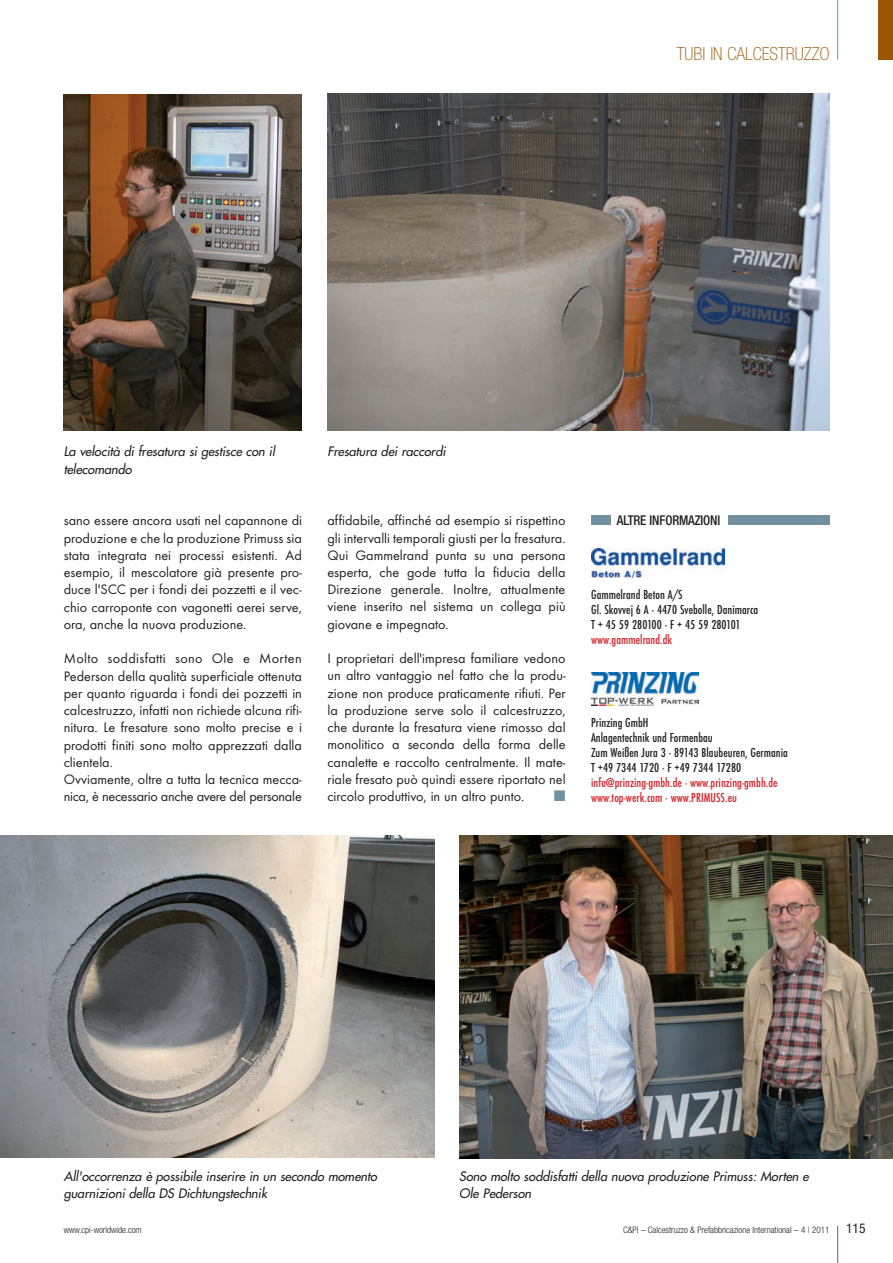
<style>
.page{position:relative;width:893px;height:1263px;background:#fff}
.page>*{position:absolute;margin:0;border:0;box-sizing:border-box;transform-origin:0 0}
.t1{font:100 condensed 18px "Helvetica Neue";color:#9c5506}
.t2{font:14.25px/17.2px "Futura T";color:#231f20;text-align:justify}
.t3{font:14.25px "European Pi Three";color:#73909f}
.t4{font:500 condensed 13.5px/15px "Futura T";letter-spacing:.005em;color:#231f20}
.t5{font:500 condensed 13.5px/15px "Futura T";letter-spacing:.005em;color:#d1232a}
.t6{font:500 condensed 13.5px "Helvetica Neue";letter-spacing:-.01em;color:#231f20;scale:.95 1}
.t7{font:italic 12.75px/17.2px "Futura";letter-spacing:-.005em;color:#231f20}
.t8{font:300 condensed 9px "Helvetica Neue";color:#231f20}
.s1{font-weight:400;font-size:13.5px}
</style>
<div class="page">
<hr style="left:837px;top:1226px;width:1px;height:37px;background:#9c5506">
<hr style="left:837px;top:0;width:1px;height:60px;background:#73909f">
<div style="left:878px;top:0;width:15px;height:60px;background:#9c5506"></div>
<img style="left:592px;top:548px;width:132px;height:30px">
<div style="left:591px;top:515px;width:19px;height:10px;background:#73909f"></div>
<div style="left:728px;top:515px;width:101px;height:10px;background:#73909f"></div>
<img style="left:64px;top:94px;width:238px;height:336px">
<img style="left:0;top:836px;width:434px;height:322px">
<img style="left:459px;top:835px;width:434px;height:323px">
<img style="left:327px;top:93px;width:503px;height:337px">
<img style="left:591px;top:673px;width:107px;height:33px">
<p class="t1" style="left:677px;top:47px;width:154px">TUBI IN CALCESTRUZZO</p>
<p class="t7" style="left:64px;top:444px;width:215px">La velocità di fresatura si gestisce con il telecomando</p>
<p class="t2" style="left:64px;top:513px;width:240px">sano essere ancora usati nel capannone di produzione e che la produzione Primuss sia stata integrata nei processi esistenti. Ad esempio, il mescolatore già presente pro&shy;duce l'SCC per i fondi dei pozzetti e il vec&shy;chio carroponte con vagonetti aerei serve, ora, anche la nuova produzione.</p>
<p class="t2" style="left:64px;top:651px;width:240px;text-align:left">Molto soddisfatti sono Ole e Morten Pederson della qualità superficiale ottenuta per quanto riguarda i fondi dei pozzetti in calcestruzzo, infatti non richiede alcuna rifi&shy;nitura. Le fresature sono molto precise e i prodotti finiti sono molto apprezzati dalla clientela.<br>Ovviamente, oltre a tutta la tecnica mecca&shy;nica, è necessario anche avere del personale</p>
<p class="t7" style="left:327px;top:444px;width:122px">Fresatura dei raccordi</p>
<p class="t2" style="left:327px;top:513px;width:240px">affidabile, affinché ad esempio si rispettino gli intervalli temporali giusti per la fresatura.<br>Qui Gammelrand punta su una persona esperta, che gode tutta la fiducia della Direzione generale. Inoltre, attualmente viene inserito nel sistema un collega più giovane e impegnato.</p>
<p class="t2" style="left:327px;top:651px;width:240px">I proprietari dell'impresa familiare vedono un altro vantaggio nel fatto che la produ&shy;zione non produce praticamente rifiuti. Per la produzione serve solo il calcestruzzo, che durante la fresatura viene rimosso dal monolitico a seconda della forma delle canalette e raccolto centralmente. Il mate&shy;riale fresato può quindi essere riportato nel circolo produttivo, in un altro punto.</p>
<p class="t3" style="left:554px;top:787px;width:13px">-</p>
<p class="t6" style="left:617px;top:515px;width:111px">ALTRE INFORMAZIONI</p>
<p class="t4" style="left:591px;top:588px;width:169px">Gammelrand Beton A/S<br>Gl. Skovvej 6 A · 4470 Svebolle, Danimarca<br>T + 45 59 280100 · F + 45 59 280101</p>
<p class="t5" style="left:591px;top:633px;width:83px">www.gammelrand.dk</p>
<p class="t4" style="left:591px;top:716px;width:198px">Prinzing GmbH<br>Anlagentechnik und Formenbau<br>Zum Weißen Jura 3 · 89143 Blaubeuren, Germania<br>T +49 7344 1720 · F +49 7344 17280</p>
<p class="t5" style="left:591px;top:776px;width:188px">info@prinzing-gmbh.de · www.prinzing-gmbh.de www.top-werk.com · www.PRIMUSS.eu</p>
<p class="t7" style="left:64px;top:1168px;width:317px">All'occorrenza è possibile inserire in un secondo momento guarnizioni della DS Dichtungstechnik</p>
<p class="t7" style="left:459px;top:1168px;width:353px">Sono molto soddisfatti della nuova produzione Primuss: Morten e<br>Ole Pederson</p>
<p class="t8" style="left:64px;top:1226px;width:79px">www.cpi-worldwide.com</p>
<p class="t8" style="left:623px;top:1226px;width:244px">C&amp;PI – Calcestruzzo &amp; Prefabbricazione International – 4 | 2011 <span class="s1">115</span></p>
</div>
